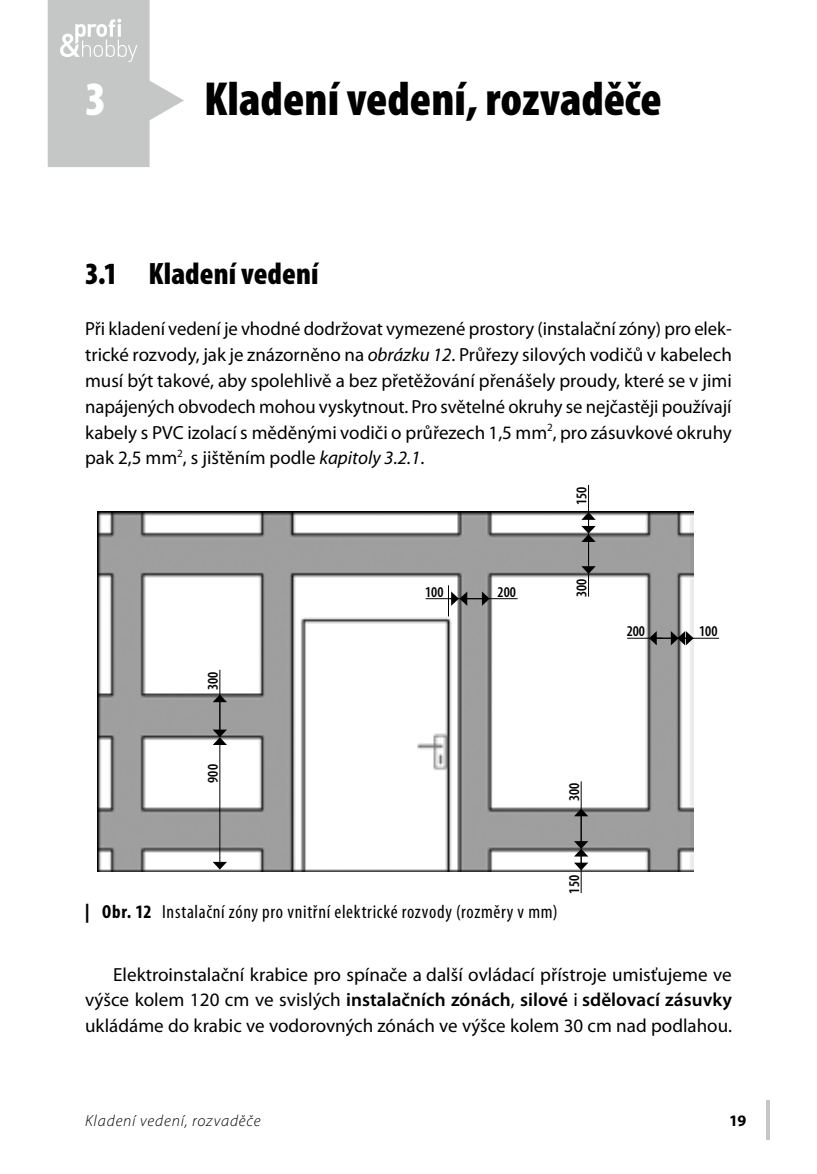
<style>
.page{position:relative;width:817px;height:1174px;background:#fff}
.page>*{position:absolute;margin:0;border:0;box-sizing:border-box;transform-origin:0 0}
.Title_1{font:900 condensed 48px "Myriad Pro";color:#000}
.Title_1-2{font:900 condensed 48px "Myriad Pro";color:#fff}
.Title_2{font:900 condensed 31px "Myriad Pro";letter-spacing:.005em;color:#000}
.Normal_0_0{font:19px/25.8px "Myriad Pro";color:#000;text-align:justify}
.Normal_0_5{font:19px/25.8px "Myriad Pro";color:#000;text-align:justify}
.t1{font:condensed 19px "Myriad Pro";letter-spacing:.035em;color:#000}
.t2{font:italic 300 16px "Myriad Pro";letter-spacing:.055em;color:#000}
.t3{font:700 16px "Myriad Pro";color:#000}
.Legenda{font:600 condensed 15px "Myriad Pro";color:#000}
.s1{font-style:italic}
.s2{font-weight:900}
.s3{font-weight:700}
.s4{font-weight:600}
</style>
<div class="page">
<svg style="left:766px;top:1100px;width:3px;height:39px"></svg>
<svg style="left:48px;top:0;width:136px;height:167px"></svg>
<img style="left:98px;top:511px;width:595px;height:360px">
<hr style="left:219px;top:744px;width:1px;height:119px;background:#000">
<svg style="left:213px;top:862px;width:14px;height:7px"></svg>
<svg style="left:213px;top:694px;width:14px;height:51px"></svg>
<hr style="left:219px;top:670px;width:1px;height:67px;background:#000">
<hr style="left:580px;top:855px;width:1px;height:38px;background:#000">
<svg style="left:574px;top:808px;width:14px;height:62px"></svg>
<hr style="left:580px;top:781px;width:1px;height:68px;background:#000">
<svg style="left:581px;top:552px;width:14px;height:22px"></svg>
<hr style="left:588px;top:541px;width:1px;height:55px;background:#000">
<svg style="left:581px;top:512px;width:14px;height:30px"></svg>
<hr style="left:588px;top:485px;width:1px;height:67px;background:#000">
<svg style="left:649px;top:631px;width:13px;height:14px"></svg>
<hr style="left:627px;top:638px;width:45px;height:1px;background:#000">
<svg style="left:670px;top:631px;width:23px;height:14px"></svg>
<hr style="left:651px;top:638px;width:68px;height:1px;background:#000">
<svg style="left:425px;top:591px;width:64px;height:15px"></svg>
<hr style="left:450px;top:598px;width:67px;height:1px;background:#000">
<hr style="left:448px;top:585px;width:1px;height:31px;background:#000">
<p class="Title_1-2" style="left:85px;top:73px;width:23px">3</p>
<p class="Title_1" style="left:204px;top:73px;width:459px">Kladení vedení, rozvaděče</p>
<p class="Title_2" style="left:85px;top:256px;width:235px">3.1 Kladení vedení</p>
<p class="Normal_0_0" style="left:85px;top:316px;width:648px">Při kladení vedení je vhodné dodržovat vymezené prostory (instalační zóny) pro elek&shy;trické rozvody, jak je znázorněno na <span class="s1">obrázku 12</span>. Průřezy silových vodičů v kabelech musí být takové, aby spolehlivě a bez přetěžování přenášely proudy, které se v jimi napájených obvodech mohou vyskytnout. Pro světelné okruhy se nejčastěji používají kabely s PVC izolací s měděnými vodiči o průřezech 1,5 mm<sup>2</sup>, pro zásuvkové okruhy pak 2,5 mm<sup>2</sup>, s jištěním podle <span class="s1">kapitoly 3.2.1</span>.</p>
<p class="Legenda" style="left:205px;top:690px;width:20px;rotate:-90deg">300</p>
<p class="Legenda" style="left:425px;top:583px;width:20px">100</p>
<p class="Legenda" style="left:497px;top:583px;width:20px">200</p>
<p class="Legenda" style="left:573px;top:505px;width:20px;rotate:-90deg">150</p>
<p class="Legenda" style="left:573px;top:597px;width:20px;rotate:-90deg">300</p>
<p class="Legenda" style="left:205px;top:782px;width:20px;rotate:-90deg">900</p>
<p class="Legenda" style="left:566px;top:801px;width:20px;rotate:-90deg">300</p>
<p class="t1" style="left:85px;top:900px;width:474px"><span class="s2">|</span> <span class="s3">Obr. 12</span> Instalační zóny pro vnitřní elektrické rozvody (rozměry v mm)</p>
<p class="Legenda" style="left:566px;top:893px;width:20px;rotate:-90deg">150</p>
<p class="Legenda" style="left:626px;top:623px;width:20px">200</p>
<p class="Legenda" style="left:699px;top:623px;width:20px">100</p>
<p class="Normal_0_5" style="left:85px;top:961px;width:648px;text-indent:28px">Elektroinstalační krabice pro spínače a další ovládací přístroje umisťujeme ve výšce kolem 120 cm ve svislých <span class="s4">instalačních zónách</span>, <span class="s4">silové</span> i <span class="s4">sdělovací zásuvky </span>ukládáme do krabic ve vodorovných zónách ve výšce kolem 30 cm nad podlahou.</p>
<p class="t2" style="left:85px;top:1112px;width:177px">Kladení vedení, rozvaděče</p>
<p class="t3" style="left:729px;top:1110px;width:19px">19</p>
</div>
